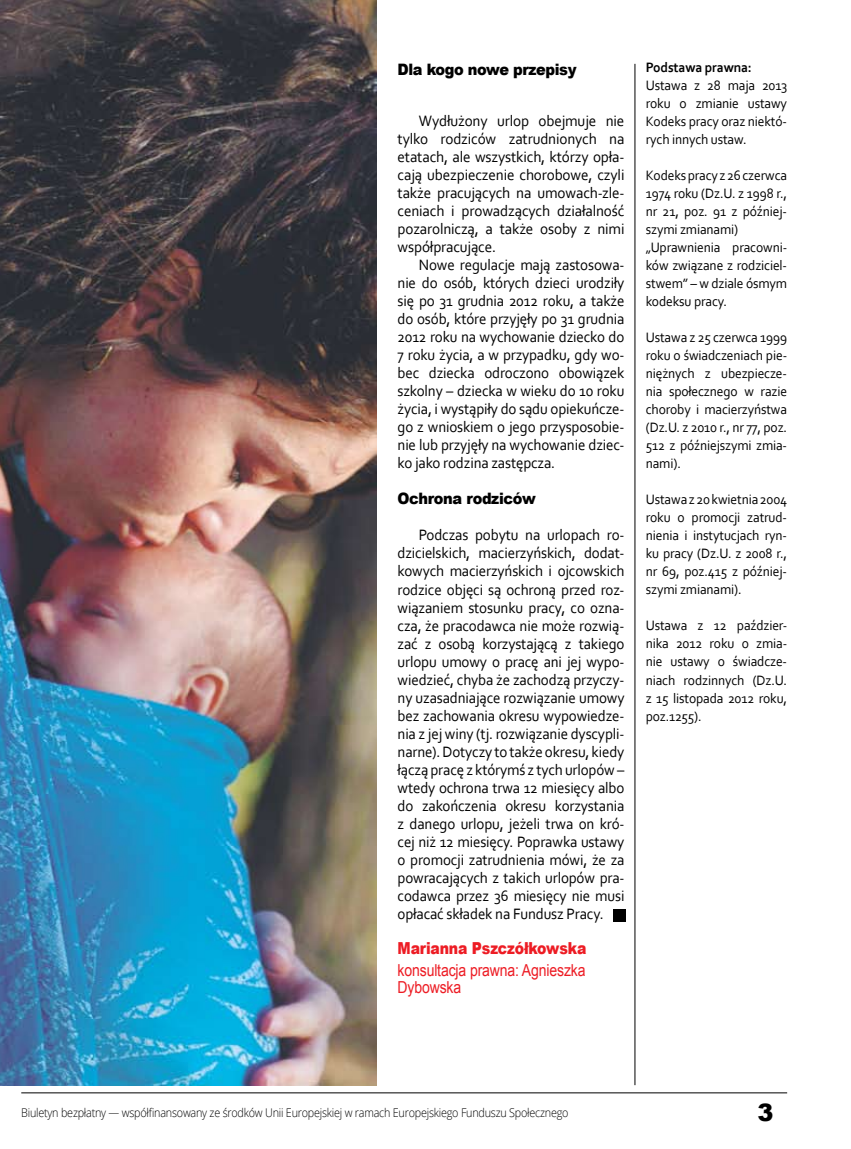
<style>
.page{position:relative;width:851px;height:1149px;background:#fff}
.page>*{position:absolute;margin:0;border:0;box-sizing:border-box;transform-origin:0 0}
.t1{font:900 24px "Arial";color:#000}
.t2{font:16.5px/17.2px "Arial";letter-spacing:-.01em;color:#ed1c24;scale:.85 1}
.t3{font:900 16.5px "Arial";letter-spacing:-.01em;color:#ed1c24;scale:.85 1}
.t4{font:15.75px/18px "Corbel";letter-spacing:-.01em;color:#000;text-align:justify;scale:.95 1}
.t5{font:15.75px/18px "Corbel";letter-spacing:-.01em;color:#000;text-align:justify;scale:.96 1}
.t6{font:900 15.75px "Arial";letter-spacing:-.025em;color:#000;scale:.92 1}
.t7{font:14.25px/18px "Corbel";letter-spacing:-.01em;color:#000;text-align:justify;scale:.95 1}
.t8{font:700 14.25px "Corbel";letter-spacing:-.01em;color:#000;scale:.95 1}
.t9{font:300 12px "Open Sans";letter-spacing:-.02em;color:#000;scale:.9 1}
</style>
<div class="page">
<hr style="left:21px;top:1092px;width:766px;height:1px;background:#000">
<img style="left:0;top:0;width:376px;height:1084px">
<hr style="left:634px;top:64px;width:1px;height:1020px;background:#000">
<div style="left:612px;top:909px;width:13px;height:12px;background:#000"></div>
<p class="t6" style="left:397px;top:58px;width:196px">Dla kogo nowe przepisy</p>
<p class="t5" style="left:397px;top:111px;width:238px;text-indent:21px">Wydłużony urlop obejmuje nie tylko rodziców zatrudnionych na etatach, ale wszystkich, którzy opła&shy;cają ubezpieczenie chorobowe, czyli także pracujących na umowach-zle&shy;ceniach i prowadzących działalność pozarolniczą, a także osoby z nimi współpracujące.</p>
<p class="t4" style="left:397px;top:255px;width:240px;text-indent:21px">Nowe regulacje mają zastosowa&shy;nie do osób, których dzieci urodziły się po 31 grudnia 2012 roku, a także do osób, które przyjęły po 31 grudnia 2012 roku na wychowanie dziecko do 7 roku życia, a w przypadku, gdy wo&shy;bec dziecka odroczono obowiązek szkolny – dziecka w wieku do 10 roku życia, i wystąpiły do sądu opiekuńcze&shy;go z wnioskiem o jego przysposobie&shy;nie lub przyjęły na wychowanie dziec&shy;ko jako rodzina zastępcza.</p>
<p class="t6" style="left:397px;top:486px;width:152px">Ochrona rodziców</p>
<p class="t4" style="left:397px;top:525px;width:240px;text-indent:21px">Podczas pobytu na urlopach ro&shy;dzicielskich, macierzyńskich, dodat&shy;kowych macierzyńskich i ojcowskich rodzice objęci są ochroną przed roz&shy;wiązaniem stosunku pracy, co ozna&shy;cza, że pracodawca nie może rozwią&shy;zać z osobą korzystającą z takiego urlopu umowy o pracę ani jej wypo&shy;wiedzieć, chyba że zachodzą przyczy&shy;ny uzasadniające rozwiązanie umowy bez zachowania okresu wypowiedze&shy;nia z jej winy (tj. rozwiązanie dyscypli&shy;narne). Dotyczy to także okresu, kiedy łączą pracę z którymś z tych urlopów – wtedy ochrona trwa 12 miesięcy albo do zakończenia okresu korzystania z danego urlopu, jeżeli trwa on kró&shy;cej niż 12 miesięcy. Poprawka ustawy o promocji zatrudnienia mówi, że za powracających z takich urlopów pra&shy;codawca przez 36 miesięcy nie musi opłacać składek na Fundusz Pracy.</p>
<p class="t3" style="left:397px;top:935px;width:223px">Marianna Pszczółkowska</p>
<p class="t2" style="left:397px;top:961px;width:222px">konsultacja prawna: Agnieszka<br>Dybowska</p>
<p class="t8" style="left:645px;top:58px;width:113px">Podstawa prawna:</p>
<p class="t7" style="left:645px;top:76px;width:150px">Ustawa z 28 maja 2013 roku o zmianie ustawy Kodeks pracy oraz niektó&shy;rych innych ustaw.</p>
<p class="t7" style="left:645px;top:166px;width:150px;text-align:left">Kodeks pracy z 26 czerwca<br>1974 roku (Dz.U. z 1998 r., nr 21, poz. 91 z później&shy;szymi zmianami) „Uprawnienia pracowni&shy;ków związane z rodziciel&shy;stwem” – w dziale ósmym kodeksu pracy.</p>
<p class="t7" style="left:645px;top:328px;width:150px">Ustawa z 25 czerwca 1999 roku o świadczeniach pie&shy;niężnych z ubezpiecze&shy;nia społecznego w razie choroby i macierzyństwa (Dz.U. z 2010 r., nr 77, poz.<br>512 z późniejszymi zmia&shy;nami).</p>
<p class="t7" style="left:645px;top:490px;width:150px">Ustawa z 20 kwietnia 2004 roku o promocji zatrud&shy;nienia i instytucjach ryn&shy;ku pracy (Dz.U. z 2008 r., nr 69, poz.415 z później&shy;szymi zmianami).</p>
<p class="t7" style="left:645px;top:616px;width:150px">Ustawa z 12 paździer&shy;nika 2012 roku o zmia&shy;nie ustawy o świadcze&shy;niach rodzinnych (Dz.U. z 15 listopada 2012 roku, poz.1255).</p>
<p class="t9" style="left:21px;top:1104px;width:609px">Biuletyn bezpłatny — współfinansowany ze środków Unii Europejskiej w ramach Europejskiego Funduszu Społecznego</p>
<h1 class="t1" style="left:757px;top:1094px;width:18px">3</h1>
</div>
